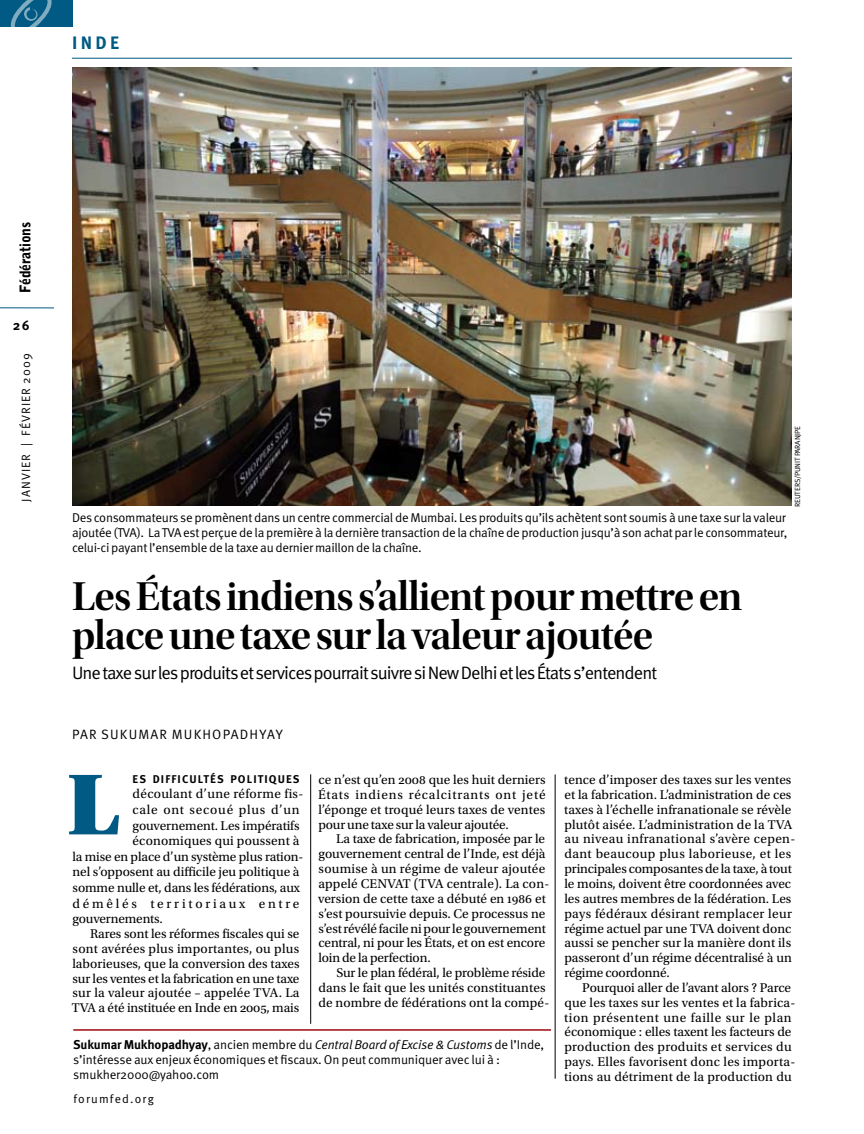
<style>
.page{position:relative;width:864px;height:1134px;background:#fff}
.page>*{position:absolute;margin:0;border:0;box-sizing:border-box;transform-origin:0 0}
.t1{font:91.5px "Utopia Std Black Headline";color:#005a84}
.t2{font:42px/39px "Utopia Std Semibold Disp";letter-spacing:-.02em;color:#000}
.t3{font:18px "Meta OT";letter-spacing:-.05em;color:#000}
.t4{font:700 18px "Meta OT";color:#005a84}
.t5{font:900 14.7px "Bell Gothic Std";letter-spacing:-.015em;color:#000;scale:.95 1}
.t6{font:13.5px "Meta OT";letter-spacing:.09em;color:#000}
.t7{font:700 13.5px "Meta OT";color:#000}
.t8{font:13.35px/14.9px "Utopia Std";letter-spacing:.005em;color:#000}
.t9{font:13.35px "Utopia Std";letter-spacing:.205em;color:#000}
.t10{font:12.75px/15px "Meta OT";letter-spacing:-.02em;color:#000}
.t11{font:12px "Meta OT";letter-spacing:.09em;color:#000}
.t12{font:700 11.25px "Meta OT";color:#000}
.t13{font:7.5px "Meta OT";letter-spacing:-.02em;color:#000}
.s1{font-weight:700}
.s2{font-style:italic}
</style>
<div class="page">
<div style="left:0;top:0;width:73px;height:27px;background:#005a84"></div>
<svg style="left:10px;top:0;width:42px;height:27px"></svg>
<hr style="left:310px;top:774px;width:1px;height:250px;background:#000">
<hr style="left:555px;top:774px;width:1px;height:305px;background:#000">
<hr style="left:73px;top:1029px;width:478px;height:2px;background:#9d0a0f">
<hr style="left:72px;top:58px;width:720px;height:1px;background:#005a84">
<img style="left:72px;top:68px;width:719px;height:437px">
<hr style="left:0;top:307px;width:54px;height:1px;background:#005a84">
<h3 class="t4" style="left:72px;top:31px;width:47px">INDE</h3>
<p class="t5" style="left:17px;top:293px;width:76px;rotate:-90deg">Fédérations</p>
<p class="t7" style="left:13px;top:317px;width:17px">26</p>
<p class="t11" style="left:19px;top:502px;width:150px;rotate:-90deg">JANVIER | FÉVRIER 2009</p>
<p class="t13" style="left:793px;top:507px;width:83px;rotate:-90deg">REUTERS/PUNIT PARANJPE</p>
<p class="t10" style="left:72px;top:510px;width:717px">Des consommateurs se promènent dans un centre commercial de Mumbai. Les produits qu’ils achètent sont soumis à une taxe sur la valeur ajoutée (TVA). La TVA est perçue de la première à la dernière transaction de la chaîne de production jusqu’à son achat par le consommateur, celui-ci payant l’ensemble de la taxe au dernier maillon de la chaîne.</p>
<h2 class="t2" style="left:72px;top:577px;width:672px">Les États indiens s’allient pour mettre en place une taxe sur la valeur ajoutée</h2>
<h3 class="t3" style="left:72px;top:662px;width:587px">Une taxe sur les produits et services pourrait suivre si New Delhi et les États s’entendent</h3>
<p class="t6" style="left:72px;top:726px;width:9px">par</p>
<p class="t6" style="left:101px;top:726px;width:183px">SUKUMAR MUKHOPADHYAY</p>
<p class="t12" style="left:133px;top:772px;width:28px">ES DIFFICUL</p>
<p class="t12" style="left:203px;top:772px;width:14px">TÉS</p>
<p class="t12" style="left:230px;top:772px;width:8px">POLI</p>
<p class="t12" style="left:258px;top:772px;width:15px">TIQUES</p>
<p class="t8" style="left:133px;top:787px;width:172px">découlant d’une réforme fis-</p>
<p class="t8" style="left:133px;top:802px;width:169px">cale ont secoué plus d’un</p>
<p class="t8" style="left:133px;top:818px;width:168px">gouvernement. Les impératifs</p>
<p class="t8" style="left:133px;top:834px;width:168px">économiques qui poussent à</p>
<p class="t8" style="left:72px;top:849px;width:233px">la mise en place d’un système plus ration-</p>
<p class="t8" style="left:72px;top:865px;width:229px">nel s’opposent au difficile jeu politique à</p>
<p class="t8" style="left:73px;top:880px;width:229px">somme nulle et, dans les fédérations, aux</p>
<p class="t9" style="left:72px;top:896px;width:228px">démêlés territoriaux entre</p>
<p class="t8" style="left:73px;top:912px;width:92px">gouvernements.</p>
<p class="t8" style="left:90px;top:927px;width:211px">Rares sont les réformes fiscales qui se</p>
<p class="t8" style="left:73px;top:941px;width:228px">sont avérées plus importantes, ou plus</p>
<p class="t8" style="left:72px;top:956px;width:229px">laborieuses, que la conversion des taxes</p>
<p class="t8" style="left:73px;top:971px;width:228px">sur les ventes et la fabrication en une taxe</p>
<p class="t8" style="left:73px;top:986px;width:228px">sur la valeur ajoutée – appelée TVA . La</p>
<p class="t8" style="left:72px;top:1001px;width:229px">TVA a été instituée en Inde en 2005, mais</p>
<h1 class="t1" style="left:67px;top:757px;width:54px">L</h1>
<p class="t8" style="left:318px;top:773px;width:229px;text-align:justify">ce n’est qu’en 2008 que les huit derniers États indiens récalcitrants ont jeté l’éponge et troqué leurs taxes de ventes pour une taxe sur la valeur ajoutée.</p>
<p class="t8" style="left:318px;top:832px;width:233px;text-indent:18px">La taxe de fabrication, imposée par le gouvernement central de l’Inde, est déjà soumise à un régime de valeur ajoutée appelé CENVAT (TVA centrale). La con&shy;version de cette taxe a débuté en 1986 et s’est poursuivie depuis. Ce processus ne s’est révélé facile ni pour le gouvernement central, ni pour les États, et on est encore loin de la perfection.</p>
<p class="t8" style="left:318px;top:966px;width:232px;text-indent:18px">Sur le plan fédéral, le problème réside dans le fait que les unités constituantes de nombre de fédérations ont la compé-</p>
<p class="t10" style="left:73px;top:1037px;width:473px"><span class="s1">SUKUMAR MUKHOPADHYAY</span>, ancien membre du <span class="s2">Central Board of Excise &amp; Customs</span> de l’Inde, s’intéresse aux enjeux économiques et fiscaux. On peut communiquer avec lui à : smukher2000@yahoo.com</p>
<p class="t11" style="left:74px;top:1091px;width:82px">forumfed.org</p>
<p class="t8" style="left:564px;top:773px;width:232px">tence d’imposer des taxes sur les ventes et la fabrication. L’administration de ces taxes à l’échelle infranationale se révèle plutôt aisée. L’administration de la TVA au niveau infranational s’avère cepen&shy;dant beaucoup plus laborieuse, et les principales composantes de la taxe, à tout le moins, doivent être coordonnées avec les autres membres de la fédération. Les pays fédéraux désirant remplacer leur régime actuel par une TVA doivent donc aussi se pencher sur la manière dont ils passeront d’un régime décentralisé à un régime coordonné.</p>
<p class="t8" style="left:564px;top:980px;width:232px;text-indent:18px">Pourquoi aller de l’avant alors ? Parce que les taxes sur les ventes et la fabrica&shy;tion présentent une faille sur le plan économique : elles taxent les facteurs de production des produits et services du pays. Elles favorisent donc les importa&shy;tions au détriment de la production du</p>
</div>
